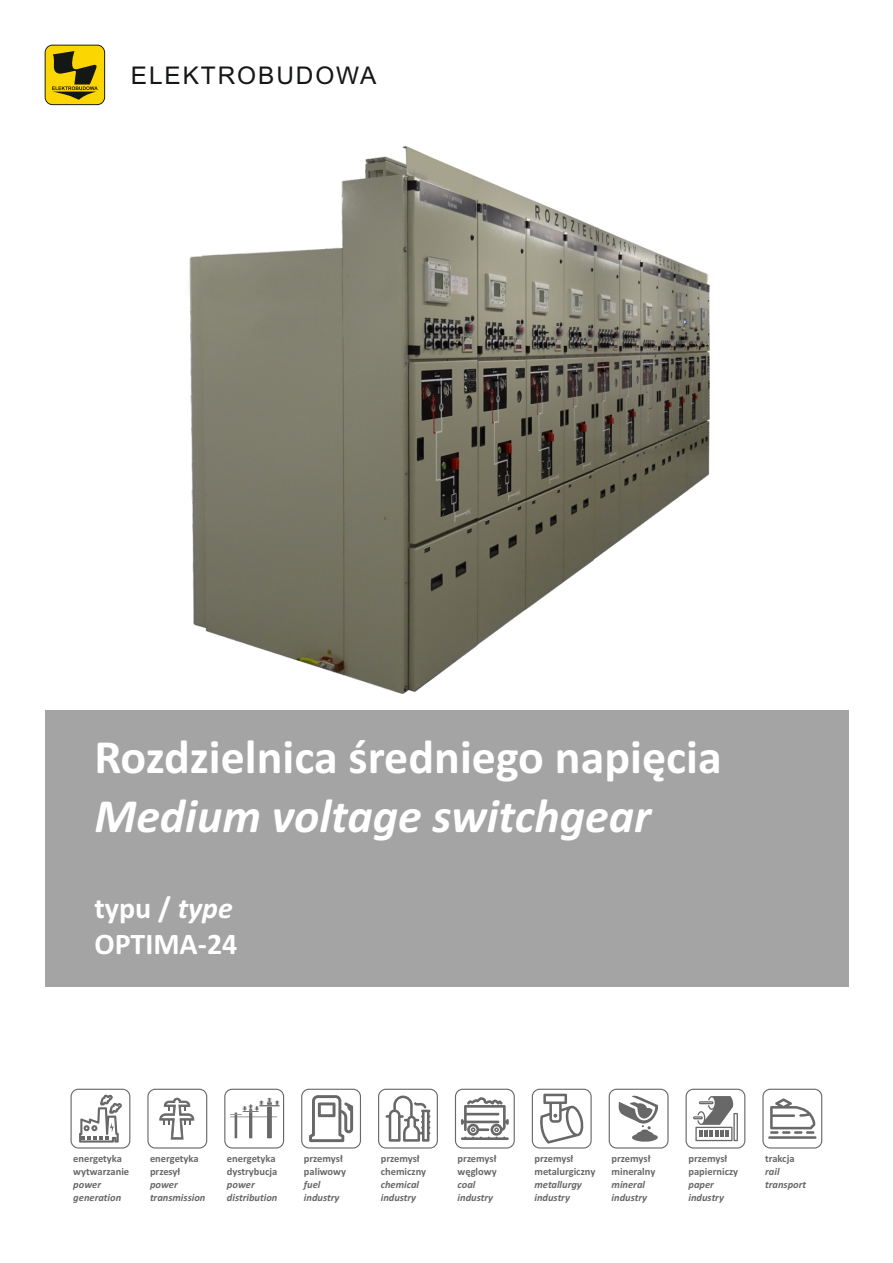
<style>
.page{position:relative;width:893px;height:1263px;background:#fff}
.page>*{position:absolute;margin:0;border:0;box-sizing:border-box;transform-origin:0 0}
.t1{font:700 48px "Calibri";color:#fff}
.t2{font:italic 700 48px "Calibri";color:#fff}
.t3{font:700 30px/36.6px "Calibri";color:#fff}
.t4{font:24.45px "Arial";letter-spacing:.08em;color:#151616}
.t5{font:700 10.5px/12.8px "Calibri";color:#686868}
.t6{font:italic 700 10.5px/12.8px "Calibri";color:#686868}
.s1{font-style:italic}
</style>
<div class="page">
<div style="left:45px;top:710px;width:803px;height:277px;background:#a4a4a4"></div>
<img style="left:189px;top:147px;width:521px;height:546px">
<svg style="left:147px;top:1089px;width:60px;height:59px"></svg>
<svg style="left:301px;top:1089px;width:60px;height:59px"></svg>
<svg style="left:378px;top:1089px;width:60px;height:59px"></svg>
<svg style="left:455px;top:1089px;width:60px;height:59px"></svg>
<svg style="left:532px;top:1089px;width:60px;height:59px"></svg>
<svg style="left:685px;top:1089px;width:60px;height:59px"></svg>
<svg style="left:762px;top:1089px;width:60px;height:59px"></svg>
<svg style="left:609px;top:1089px;width:59px;height:59px"></svg>
<svg style="left:224px;top:1089px;width:60px;height:59px"></svg>
<svg style="left:71px;top:1089px;width:59px;height:59px"></svg>
<svg style="left:45px;top:45px;width:60px;height:60px"></svg>
<div style="left:46px;top:46px;width:58px;height:58px;background:#fcd600;border-radius:7px"></div>
<svg style="left:52px;top:51px;width:46px;height:49px"></svg>
<h3 class="t4" style="left:131px;top:66px;width:247px">ELEKTROBUDOWA</h3>
<h1 class="t1" style="left:94px;top:737px;width:629px">Rozdzielnica średniego napięcia</h1>
<h1 class="t2" style="left:94px;top:796px;width:558px">Medium voltage switchgear</h1>
<h2 class="t3" style="left:94px;top:892px;width:145px">typu / <span class="s1">type<br></span>OPTIMA-24</h2>
<p class="t5" style="left:73px;top:1153px;width:57px">energetyka wytwarzanie</p>
<p class="t6" style="left:73px;top:1179px;width:49px">power generation</p>
<p class="t5" style="left:150px;top:1153px;width:50px">energetyka przesył</p>
<p class="t6" style="left:150px;top:1179px;width:57px">power transmission</p>
<p class="t5" style="left:227px;top:1153px;width:52px">energetyka dystrybucja</p>
<p class="t6" style="left:227px;top:1179px;width:52px">power distribution</p>
<p class="t5" style="left:304px;top:1153px;width:44px">przemysł paliwowy</p>
<p class="t6" style="left:304px;top:1179px;width:37px">fuel industry</p>
<p class="t5" style="left:381px;top:1153px;width:47px">przemysł chemiczny</p>
<p class="t6" style="left:381px;top:1179px;width:40px">chemical industry</p>
<p class="t5" style="left:458px;top:1153px;width:41px">przemysł węglowy</p>
<p class="t6" style="left:458px;top:1179px;width:37px">coal industry</p>
<p class="t5" style="left:534px;top:1153px;width:62px">przemysł metalurgiczny</p>
<p class="t6" style="left:534px;top:1179px;width:49px">metallurgy industry</p>
<p class="t5" style="left:612px;top:1153px;width:45px">przemysł mineralny</p>
<p class="t6" style="left:612px;top:1179px;width:37px">mineral industry</p>
<p class="t5" style="left:688px;top:1153px;width:51px">przemysł papierniczy</p>
<p class="t6" style="left:688px;top:1179px;width:37px">paper industry</p>
<p class="t5" style="left:765px;top:1153px;width:31px">trakcja</p>
<p class="t6" style="left:765px;top:1166px;width:42px">rail transport</p>
</div>
